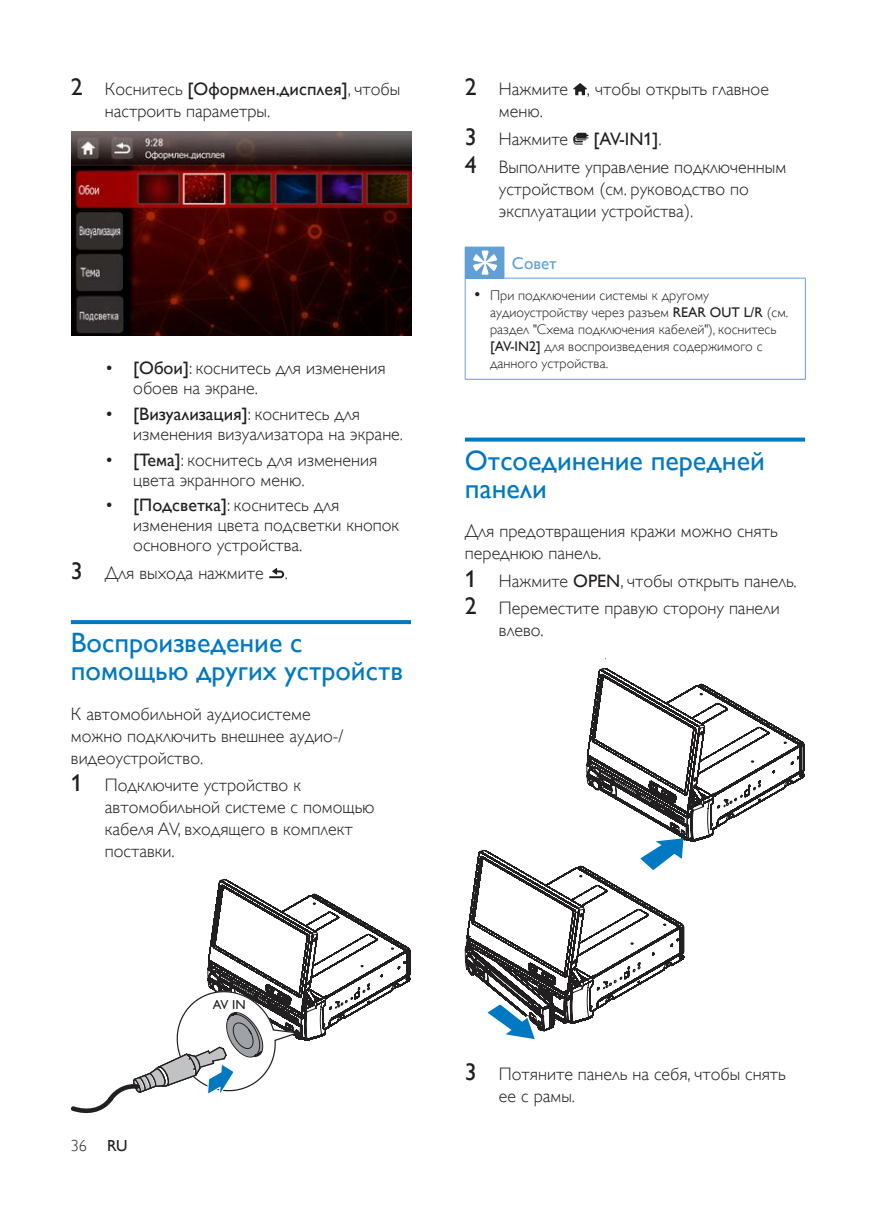
<style>
.page{position:relative;width:876px;height:1225px;background:#fff}
.page>*{position:absolute;margin:0;border:0;box-sizing:border-box;transform-origin:0 0}
.t1{font:28px/28px "Gill Sans Alt One WGL";color:#0079c2}
.t2{font:18px/22px "Gill Sans Alt One WGL Light";color:#231f20}
.t3{font:18px "Gill Sans Alt One WGL";color:#231f20}
.t4{font:17px "Gill Sans Alt One WGL";color:#629fd5}
.t5{font:16px "Gill Sans Alt One WGL Light";color:#231f20}
.t6{font:16px "Gill Sans Alt One WGL";color:#231f20}
.t7{font:14px/17px "Gill Sans Alt One WGL Light";color:#231f20}
.t8{font:13px "Gill Sans";color:#221f21}
.s1{font-size:24px}
.s2{font-family:"Gill Sans Alt One WGL Light"}
.s3{font-family:"Gill Sans Alt One WGL"}
.s4{font-family:"Gill Sans Alt One WGL";font-size:24px}
.s5{font-size:17px}
</style>
<div class="page">
<svg style="left:71px;top:620px;width:340px;height:4px"></svg>
<svg style="left:269px;top:568px;width:16px;height:11px"></svg>
<img style="left:71px;top:132px;width:340px;height:203px">
<svg style="left:71px;top:879px;width:339px;height:234px"></svg>
<svg style="left:465px;top:437px;width:340px;height:4px"></svg>
<svg style="left:573px;top:83px;width:14px;height:12px"></svg>
<svg style="left:573px;top:133px;width:15px;height:12px"></svg>
<div style="left:465px;top:247px;width:39px;height:31px;background:#629fd5"></div>
<hr style="left:504px;top:247px;width:1px;height:31px;background:#629fd5">
<hr style="left:504px;top:278px;width:302px;height:1px;background:#629fd5">
<hr style="left:465px;top:278px;width:1px;height:101px;background:#629fd5">
<hr style="left:465px;top:379px;width:39px;height:1px;background:#629fd5">
<hr style="left:504px;top:379px;width:302px;height:1px;background:#629fd5">
<hr style="left:805px;top:278px;width:1px;height:101px;background:#629fd5">
<svg style="left:473px;top:250px;width:24px;height:25px"></svg>
<svg style="left:465px;top:658px;width:339px;height:381px"></svg>
<p class="t3" style="left:71px;top:77px;width:331px"><span class="s1">2</span> <span class="s2">Коснитесь</span> [Оформлен.дисплея]<span class="s2">, чтобы</span></p>
<p class="t2" style="left:105px;top:100px;width:167px">настроить параметры.</p>
<p class="t2" style="left:133px;top:358px;width:254px;line-height:20px;text-indent:-28px">• <span class="s3">[Обои]</span>: коснитесь для изменения обоев на экране.</p>
<p class="t2" style="left:133px;top:404px;width:271px;line-height:20px;text-indent:-28px">• <span class="s3">[Визуализация]</span>: коснитесь для изменения визуализатора на экране.</p>
<p class="t2" style="left:133px;top:450px;width:245px;line-height:20px;text-indent:-28px">• <span class="s3">[Teмa]</span>: коснитесь для изменения цвета экранного меню.</p>
<p class="t2" style="left:133px;top:495px;width:267px;line-height:20px;text-indent:-28px">• <span class="s3">[Подсветка]</span>: коснитесь для изменения цвета подсветки кнопок основного устройства.</p>
<p class="t2" style="left:71px;top:562px;width:219px"><span class="s4">3</span> Для выхода нажмите .</p>
<h1 class="t1" style="left:71px;top:629px;width:334px">Воспроизведение с помощью других устройств</h1>
<p class="t2" style="left:71px;top:702px;width:274px">К автомобильной аудиосистеме можно подключить внешнее аудио-/ видеоустройство.</p>
<p class="t2" style="left:105px;top:774px;width:271px;text-indent:-34px"><span class="s4">1</span> Подключите устройство к автомобильной системе с помощью кабеля AV, входящего в комплект поставки.</p>
<p class="t5" style="left:71px;top:1135px;width:17px">36</p>
<p class="t6" style="left:107px;top:1135px;width:22px">RU</p>
<p class="t8" style="left:213px;top:996px;width:34px">AV IN</p>
<p class="t2" style="left:499px;top:78px;width:272px;text-indent:-34px"><span class="s4">2</span> Нажмите , чтобы открыть главное меню.</p>
<p class="t2" style="left:465px;top:128px;width:105px"><span class="s4">3</span> Нажмите</p>
<p class="t3" style="left:593px;top:126px;width:70px">[AV-IN1]<span class="s2">.</span></p>
<p class="t2" style="left:499px;top:156px;width:289px;text-indent:-34px"><span class="s4">4</span> Выполните управление подключенным устройством (см. руководство по эксплуатации устройства).</p>
<p class="t4" style="left:512px;top:251px;width:46px">Совет</p>
<p class="t7" style="left:490px;top:287px;width:300px;text-indent:-17px"><span class="s5">•</span> При подключении системы к другому аудиоустройству через разъем <span class="s3">REAR OUT L/R</span> (см. раздел "Схема подключения кабелей"), коснитесь <span class="s3">[AV-IN2]</span> для воспроизведения содержимого с данного устройства.</p>
<h1 class="t1" style="left:465px;top:446px;width:301px">Отсоединение передней панели</h1>
<p class="t2" style="left:465px;top:520px;width:314px">Для предотвращения кражи можно снять переднюю панель.</p>
<p class="t2" style="left:465px;top:567px;width:333px;line-height:27.6px"><span class="s4">1</span> Нажмите <span class="s3">OPEN</span>, чтобы открыть панель.<br><span class="s4">2</span> Переместите правую сторону панели</p>
<p class="t2" style="left:499px;top:619px;width:46px">влево.</p>
<p class="t2" style="left:499px;top:1063px;width:288px;text-indent:-34px"><span class="s4">3</span> Потяните панель на себя, чтобы снять ее с рамы.</p>
</div>
